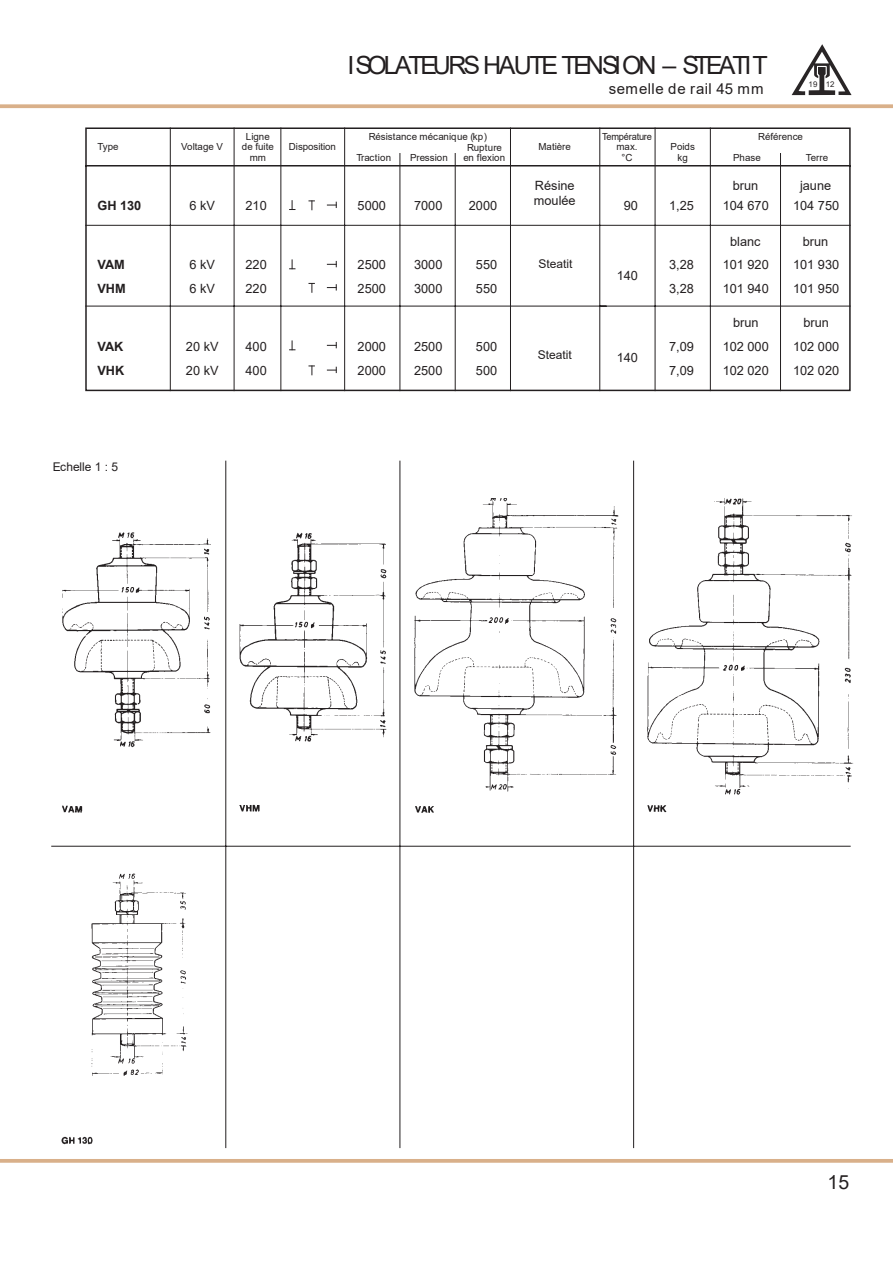
<style>
.page{position:relative;width:893px;height:1263px;background:#fff}
.page>*{position:absolute;margin:0;border:0;box-sizing:border-box;transform-origin:0 0}
.t1{font:25.05px "Arial";letter-spacing:-.13em;color:#231f20}
.t2{font:19.5px "Arial";color:#231f20}
.t3{font:15px "Arial";letter-spacing:.035em;color:#231f20}
.t4{font:12.75px/15.3px "Arial";color:#231f20}
.t5{font:700 12.75px "Arial";color:#231f20}
.t6{font:12px "Arial";color:#231f20}
.t7{font:9.75px/10.5px "Arial";color:#231f20;text-align:center}
.t8{font:9.75px/10.5px "Arial";letter-spacing:-.02em;color:#231f20;text-align:center;scale:.95 1}
.t9{font:7.95px "Arial";color:#292526}
</style>
<div class="page">
<svg style="left:0;top:104px;width:893px;height:4px;background:#dcb794"></svg>
<svg style="left:0;top:1159px;width:893px;height:4px;background:#dbb591"></svg>
<svg style="left:792px;top:44px;width:59px;height:51px"></svg>
<svg style="left:85px;top:127px;width:766px;height:265px"></svg>
<hr style="left:85px;top:225px;width:766px;height:1px;background:#231f20">
<hr style="left:85px;top:306px;width:522px;height:1px;background:#231f20">
<hr style="left:600px;top:306px;width:251px;height:1px;background:#231f20">
<hr style="left:170px;top:127px;width:1px;height:264px;background:#231f20">
<hr style="left:234px;top:127px;width:1px;height:264px;background:#231f20">
<hr style="left:280px;top:127px;width:1px;height:264px;background:#231f20">
<hr style="left:344px;top:127px;width:1px;height:264px;background:#231f20">
<hr style="left:400px;top:153px;width:1px;height:238px;background:#231f20">
<hr style="left:455px;top:153px;width:1px;height:238px;background:#231f20">
<hr style="left:510px;top:127px;width:1px;height:264px;background:#231f20">
<hr style="left:710px;top:127px;width:1px;height:264px;background:#231f20">
<hr style="left:655px;top:127px;width:1px;height:264px;background:#231f20">
<hr style="left:599px;top:127px;width:1px;height:264px;background:#231f20">
<hr style="left:780px;top:153px;width:1px;height:238px;background:#231f20">
<svg style="left:308px;top:200px;width:7px;height:10px"></svg>
<svg style="left:327px;top:202px;width:10px;height:6px"></svg>
<svg style="left:289px;top:200px;width:6px;height:10px"></svg>
<svg style="left:327px;top:261px;width:10px;height:6px"></svg>
<svg style="left:289px;top:259px;width:6px;height:10px"></svg>
<svg style="left:308px;top:283px;width:7px;height:10px"></svg>
<svg style="left:327px;top:284px;width:10px;height:7px"></svg>
<svg style="left:327px;top:342px;width:10px;height:6px"></svg>
<svg style="left:289px;top:340px;width:6px;height:10px"></svg>
<svg style="left:308px;top:365px;width:7px;height:10px"></svg>
<svg style="left:327px;top:367px;width:10px;height:6px"></svg>
<img style="left:62px;top:532px;width:149px;height:281px">
<img style="left:239px;top:532px;width:147px;height:280px">
<img style="left:414px;top:498px;width:204px;height:315px">
<img style="left:647px;top:498px;width:207px;height:315px">
<hr style="left:51px;top:846px;width:800px;height:1px;background:#231f20">
<hr style="left:225px;top:461px;width:1px;height:687px;background:#231f20">
<hr style="left:400px;top:461px;width:1px;height:687px;background:#231f20">
<hr style="left:633px;top:461px;width:1px;height:687px;background:#231f20">
<div style="left:233px;top:519px;width:12px;height:57px;background:#fff"></div>
<img style="left:61px;top:873px;width:127px;height:272px">
<div style="left:158px;top:743px;width:61px;height:83px;background:#fff"></div>
<h1 class="t1" style="left:347px;top:48px;width:422px">I SOLATEURS HAUTE TENSI ON – STEATI T</h1>
<p class="t3" style="left:609px;top:78px;width:156px">semelle de rail 45 mm</p>
<p class="t9" style="left:809px;top:79px;width:27px">19 12</p>
<p class="t7" style="left:97px;top:142px;width:23px">Type</p>
<p class="t7" style="left:181px;top:142px;width:43px">Voltage V</p>
<p class="t7" style="left:538px;top:142px;width:34px">Matière</p>
<p class="t8" style="left:602px;top:131px;width:54px">Température max.<br>°C</p>
<p class="t7" style="left:670px;top:142px;width:26px">Poids kg</p>
<p class="t7" style="left:733px;top:126px;width:71px;line-height:21px;text-align:left;text-indent:25px">Référence<br>Phase</p>
<p class="t7" style="left:242px;top:131px;width:33px">Ligne de fuite mm</p>
<p class="t7" style="left:289px;top:142px;width:49px">Disposition</p>
<p class="t7" style="left:369px;top:131px;width:120px">Résistance mécanique (kp)</p>
<p class="t7" style="left:467px;top:142px;width:36px">Rupture</p>
<p class="t7" style="left:356px;top:152px;width:36px">Traction</p>
<p class="t7" style="left:410px;top:152px;width:39px">Pression</p>
<p class="t7" style="left:463px;top:152px;width:43px">en flexion</p>
<p class="t7" style="left:806px;top:152px;width:24px">Terre</p>
<p class="t4" style="left:534px;top:178px;width:43px">Résine moulée</p>
<p class="t4" style="left:733px;top:178px;width:27px">brun</p>
<p class="t4" style="left:800px;top:178px;width:33px">jaune</p>
<p class="t5" style="left:97px;top:197px;width:45px">GH 130</p>
<p class="t4" style="left:189px;top:198px;width:27px">6 kV</p>
<p class="t4" style="left:246px;top:198px;width:23px">210</p>
<p class="t4" style="left:358px;top:198px;width:30px">5000</p>
<p class="t4" style="left:414px;top:198px;width:30px">7000</p>
<p class="t4" style="left:469px;top:198px;width:30px">2000</p>
<p class="t4" style="left:624px;top:198px;width:16px">90</p>
<p class="t4" style="left:669px;top:198px;width:26px">1,25</p>
<p class="t4" style="left:723px;top:198px;width:48px">104 670</p>
<p class="t4" style="left:793px;top:198px;width:48px">104 750</p>
<p class="t4" style="left:730px;top:234px;width:32px">blanc</p>
<p class="t4" style="left:803px;top:234px;width:27px">brun</p>
<p class="t6" style="left:538px;top:256px;width:36px">Steatit</p>
<p class="t5" style="left:97px;top:256px;width:29px">VAM</p>
<p class="t4" style="left:189px;top:257px;width:27px">6 kV</p>
<p class="t4" style="left:246px;top:257px;width:23px">220</p>
<p class="t4" style="left:358px;top:257px;width:30px">2500</p>
<p class="t4" style="left:414px;top:257px;width:30px">3000</p>
<p class="t4" style="left:476px;top:257px;width:23px">550</p>
<p class="t4" style="left:669px;top:257px;width:26px">3,28</p>
<p class="t4" style="left:723px;top:257px;width:48px">101 920</p>
<p class="t4" style="left:793px;top:257px;width:48px">101 930</p>
<p class="t5" style="left:97px;top:280px;width:30px">VHM</p>
<p class="t4" style="left:189px;top:281px;width:27px">6 kV</p>
<p class="t4" style="left:246px;top:281px;width:23px">220</p>
<p class="t4" style="left:358px;top:281px;width:30px">2500</p>
<p class="t4" style="left:414px;top:281px;width:30px">3000</p>
<p class="t4" style="left:476px;top:281px;width:23px">550</p>
<p class="t4" style="left:617px;top:268px;width:23px">140</p>
<p class="t4" style="left:669px;top:281px;width:26px">3,28</p>
<p class="t4" style="left:723px;top:281px;width:48px">101 940</p>
<p class="t4" style="left:793px;top:281px;width:48px">101 950</p>
<p class="t4" style="left:733px;top:314px;width:27px">brun</p>
<p class="t4" style="left:803px;top:314px;width:27px">brun</p>
<p class="t5" style="left:97px;top:337px;width:27px">VAK</p>
<p class="t4" style="left:186px;top:338px;width:34px">20 kV</p>
<p class="t4" style="left:246px;top:338px;width:23px">400</p>
<p class="t4" style="left:358px;top:338px;width:30px">2000</p>
<p class="t4" style="left:414px;top:338px;width:30px">2500</p>
<p class="t4" style="left:476px;top:338px;width:23px">500</p>
<p class="t4" style="left:669px;top:338px;width:26px">7,09</p>
<p class="t4" style="left:723px;top:338px;width:48px">102 000</p>
<p class="t4" style="left:793px;top:338px;width:48px">102 000</p>
<p class="t5" style="left:97px;top:361px;width:28px">VHK</p>
<p class="t4" style="left:186px;top:362px;width:34px">20 kV</p>
<p class="t4" style="left:246px;top:362px;width:23px">400</p>
<p class="t4" style="left:358px;top:362px;width:30px">2000</p>
<p class="t4" style="left:414px;top:362px;width:30px">2500</p>
<p class="t4" style="left:476px;top:362px;width:23px">500</p>
<p class="t6" style="left:538px;top:347px;width:36px">Steatit</p>
<p class="t4" style="left:617px;top:350px;width:23px">140</p>
<p class="t4" style="left:669px;top:362px;width:26px">7,09</p>
<p class="t4" style="left:723px;top:362px;width:48px">102 020</p>
<p class="t4" style="left:793px;top:362px;width:48px">102 020</p>
<p class="t6" style="left:53px;top:458px;width:67px">Echelle 1 : 5</p>
<h2 class="t2" style="left:827px;top:1169px;width:23px">15</h2>
</div>
